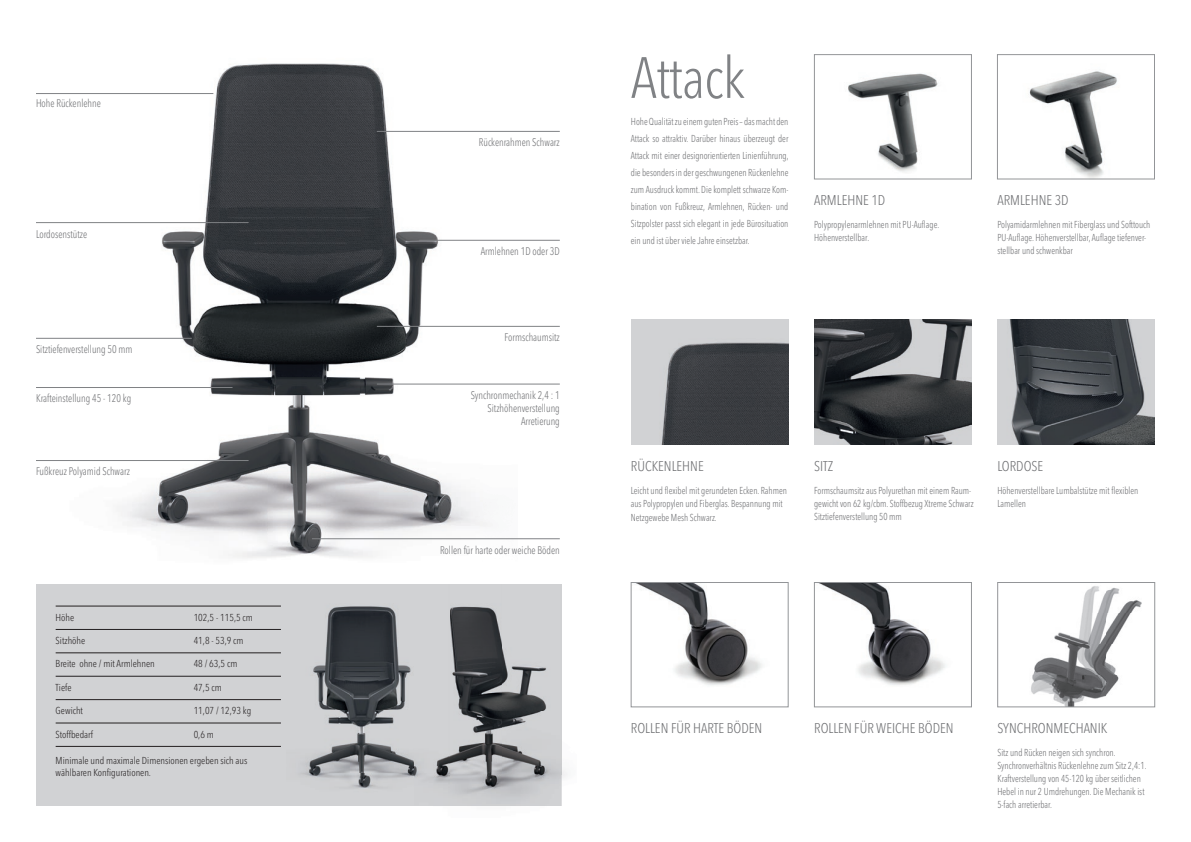
<style>
.page{position:relative;width:1191px;height:842px;background:#fff}
.page>*{position:absolute;margin:0;border:0;box-sizing:border-box;transform-origin:0 0}
.t1{font:300 condensed 57.6px "Avenir Next LT Pro";letter-spacing:-.01em;color:#808285}
.t2{font:300 condensed 14px "Avenir Next LT Pro";color:#6c6d70}
.t3{font:300 condensed 11px/13.2px "Avenir Next LT Pro";color:#6c6d70;text-align:right;scale:.91 1}
.t4{font:300 condensed 10px/13px "Avenir Next LT Pro";color:#6c6d70;scale:.91 1}
.t5{font:300 condensed 10px/12px "Avenir Next LT Pro";color:#231f20}
</style>
<div class="page">
<div style="left:36px;top:584px;width:525px;height:222px;background:#d1d2d4"></div>
<img style="left:56px;top:63px;width:426px;height:495px">
<img style="left:631px;top:320px;width:157px;height:124px">
<img style="left:848px;top:73px;width:90px;height:99px">
<div style="left:814px;top:54px;width:157px;height:125px;border:1px solid #939598"></div>
<img style="left:1029px;top:71px;width:88px;height:106px">
<div style="left:997px;top:54px;width:157px;height:125px;border:1px solid #939598"></div>
<img style="left:820px;top:584px;width:126px;height:101px">
<div style="left:814px;top:582px;width:157px;height:125px;border:1px solid #939598"></div>
<img style="left:1031px;top:586px;width:110px;height:119px">
<div style="left:997px;top:582px;width:158px;height:125px;border:1px solid #939598"></div>
<img style="left:638px;top:584px;width:124px;height:101px">
<div style="left:631px;top:582px;width:157px;height:125px;border:1px solid #939598"></div>
<img style="left:814px;top:320px;width:157px;height:124px">
<img style="left:997px;top:320px;width:157px;height:124px">
<img style="left:301px;top:606px;width:148px;height:182px">
<img style="left:561px;top:584px;width:1px;height:24px">
<img style="left:561px;top:608px;width:1px;height:139px">
<img style="left:561px;top:747px;width:7px;height:59px">
<img style="left:449px;top:606px;width:112px;height:168px">
<img style="left:415px;top:774px;width:146px;height:22px">
<hr style="left:56px;top:606px;width:225px;height:1px;background:#231f20">
<hr style="left:56px;top:629px;width:225px;height:1px;background:#231f20">
<hr style="left:56px;top:653px;width:225px;height:1px;background:#231f20">
<hr style="left:56px;top:676px;width:225px;height:1px;background:#231f20">
<hr style="left:56px;top:699px;width:225px;height:1px;background:#231f20">
<hr style="left:56px;top:723px;width:225px;height:1px;background:#231f20">
<hr style="left:56px;top:746px;width:225px;height:1px;background:#231f20">
<hr style="left:36px;top:93px;width:177px;height:1px;background:#808285">
<hr style="left:36px;top:222px;width:213px;height:1px;background:#808285">
<hr style="left:36px;top:460px;width:213px;height:1px;background:#808285">
<hr style="left:36px;top:387px;width:196px;height:1px;background:#808285">
<hr style="left:36px;top:338px;width:156px;height:1px;background:#808285">
<hr style="left:312px;top:538px;width:248px;height:1px;background:#808285">
<hr style="left:377px;top:384px;width:183px;height:1px;background:#808285">
<hr style="left:377px;top:326px;width:183px;height:1px;background:#808285">
<hr style="left:419px;top:240px;width:141px;height:1px;background:#808285">
<hr style="left:377px;top:131px;width:183px;height:1px;background:#808285">
<p class="t3" style="left:36px;top:96px;width:73px">Hohe Rückenlehne</p>
<p class="t3" style="left:36px;top:227px;width:58px">Lordosenstütze</p>
<p class="t3" style="left:36px;top:343px;width:108px">Sitztiefenverstellung 50 mm</p>
<p class="t3" style="left:36px;top:392px;width:106px">Krafteinstellung 45 - 120 kg</p>
<p class="t3" style="left:36px;top:465px;width:105px">Fußkreuz Polyamid Schwarz</p>
<p class="t5" style="left:56px;top:611px;width:20px">Höhe</p>
<p class="t5" style="left:194px;top:611px;width:61px">102,5 - 115,5 cm</p>
<p class="t5" style="left:56px;top:634px;width:31px">Sitzhöhe</p>
<p class="t5" style="left:194px;top:634px;width:51px">41,8 - 53,9 cm</p>
<p class="t5" style="left:56px;top:658px;width:101px">Breite ohne / mit Armlehnen</p>
<p class="t5" style="left:194px;top:658px;width:45px">48 / 63,5 cm</p>
<p class="t5" style="left:56px;top:681px;width:17px">Tiefe</p>
<p class="t5" style="left:194px;top:681px;width:30px">47,5 cm</p>
<p class="t5" style="left:56px;top:705px;width:29px">Gewicht</p>
<p class="t5" style="left:194px;top:705px;width:59px">11,07 / 12,93 kg</p>
<p class="t5" style="left:56px;top:728px;width:39px">Stoffbedarf</p>
<p class="t5" style="left:194px;top:728px;width:22px">0,6 m</p>
<p class="t5" style="left:56px;top:755px;width:193px">Minimale und maximale Dimensionen ergeben sich aus wählbaren Konfigurationen.</p>
<p class="t3" style="left:479px;top:136px;width:90px">Rückenrahmen Schwarz</p>
<p class="t3" style="left:481px;top:245px;width:88px">Armlehnen 1D oder 3D</p>
<p class="t3" style="left:504px;top:331px;width:62px">Formschaumsitz</p>
<p class="t3" style="left:471px;top:389px;width:99px">Synchronmechanik 2,4 : 1<br>Sitzhöhenverstellung<br>Arretierung</p>
<p class="t3" style="left:440px;top:543px;width:133px">Rollen für harte oder weiche Böden</p>
<h1 class="t1" style="left:631px;top:43px;width:116px">Attack</h1>
<p class="t4" style="left:631px;top:113px;width:175px;line-height:17px;text-align:justify">Hohe Qualität zu einem guten Preis – das macht den Attack so attraktiv. Darüber hinaus überzeugt der Attack mit einer designorientierten Linienführung, die besonders in der geschwungenen Rückenlehne zum Ausdruck kommt. Die komplett schwarze Kom&shy;bination von Fußkreuz, Armlehnen, Rücken- und Sitzpolster passt sich elegant in jede Bürosituation ein und ist über viele Jahre einsetzbar.</p>
<h2 class="t2" style="left:814px;top:192px;width:73px">ARMLEHNE 1D</h2>
<p class="t4" style="left:814px;top:218px;width:139px">Polypropylenarmlehnen mit PU-Auflage.<br>Höhenverstellbar.</p>
<h2 class="t2" style="left:997px;top:192px;width:73px">ARMLEHNE 3D</h2>
<p class="t4" style="left:997px;top:218px;width:170px">Polyamidarmlehnen mit Fiberglass und Softtouch<br>PU-Auflage. Höhenverstellbar, Auflage tiefenver&shy;stellbar und schwenkbar</p>
<h2 class="t2" style="left:631px;top:458px;width:74px">RÜCKENLEHNE</h2>
<p class="t4" style="left:631px;top:484px;width:173px">Leicht und flexibel mit gerundeten Ecken. Rahmen aus Polypropylen und Fiberglas. Bespannung mit</p>
<p class="t4" style="left:631px;top:511px;width:96px">Netzgewebe Mesh Schwarz.</p>
<h2 class="t2" style="left:814px;top:458px;width:21px">SITZ</h2>
<p class="t4" style="left:814px;top:484px;width:177px">Formschaumsitz aus Polyurethan mit einem Raum&shy;gewicht von 62 kg/cbm. Stoffbezug Xtreme Schwarz<br>Sitztiefenverstellung 50 mm</p>
<h2 class="t2" style="left:997px;top:458px;width:47px">LORDOSE</h2>
<p class="t4" style="left:997px;top:484px;width:156px">Höhenverstellbare Lumbalstütze mit flexiblen<br>Lamellen</p>
<h2 class="t2" style="left:631px;top:720px;width:133px">ROLLEN FÜR HARTE BÖDEN</h2>
<h2 class="t2" style="left:814px;top:720px;width:141px">ROLLEN FÜR WEICHE BÖDEN</h2>
<h2 class="t2" style="left:997px;top:720px;width:111px">SYNCHRONMECHANIK</h2>
<p class="t4" style="left:997px;top:746px;width:165px">Sitz und Rücken neigen sich synchron.<br>Synchronverhältnis Rückenlehne zum Sitz 2,4:1.<br>Kraftverstellung von 45-120 kg über seitlichen Hebel in nur 2 Umdrehungen. Die Mechanik ist 5-fach arretierbar.</p>
</div>
